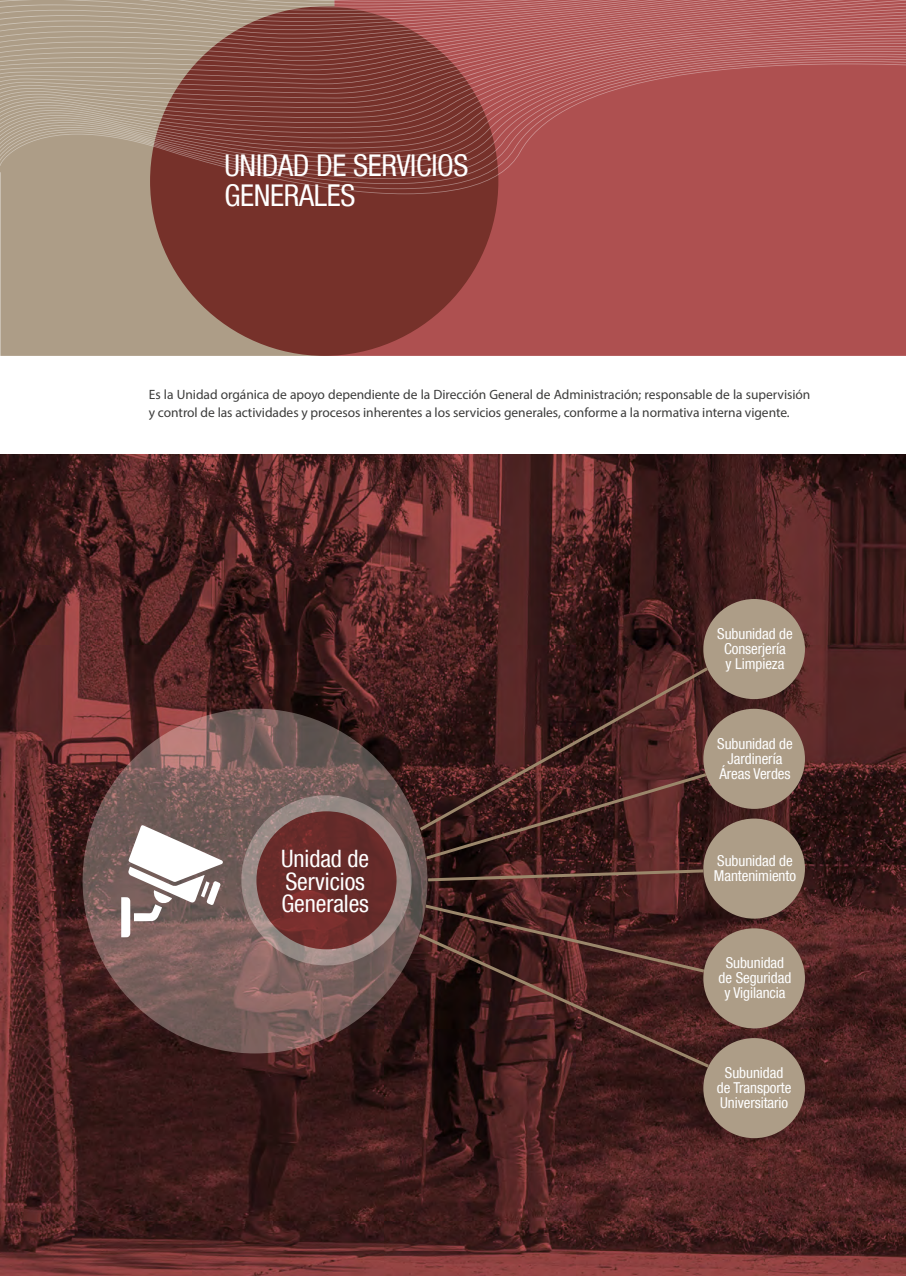
<style>
.page{position:relative;width:906px;height:1276px;background:#fff}
.page>*{position:absolute;margin:0;border:0;box-sizing:border-box;transform-origin:0 0}
.t1{font:condensed 30px/30px "Helvetica Neue LT Com";letter-spacing:-.01em;color:#fff}
.t2{font:condensed 24px/22.5px "Helvetica Neue LT Com";letter-spacing:-.005em;color:#fff}
.t3{font:condensed 15px/15px "Helvetica Neue LT Com";letter-spacing:-.005em;color:#fff;text-align:center}
.t4{font:13.5px/18px "Myriad Pro";letter-spacing:-.005em;color:#3c3c3b}
</style>
<div class="page">
<div style="left:0;top:194px;width:150px;height:162px;background:#ad9d87"></div>
<svg style="left:150px;top:194px;width:756px;height:162px;background:#9a4945"></svg>
<svg style="left:0;top:0;width:906px;height:194px;background:#a26059"></svg>
<img style="left:0;top:455px;width:906px;height:821px">
<svg style="left:83px;top:708px;width:344px;height:345px;background:#7e6561"></svg>
<svg style="left:256px;top:811px;width:140px;height:138px;background:#6a2c2a"></svg>
<div style="left:703px;top:599px;width:102px;height:100px;background:#ad9d87;border-radius:50%"></div>
<div style="left:703px;top:709px;width:102px;height:100px;background:#ad9d87;border-radius:50%"></div>
<div style="left:703px;top:818px;width:102px;height:100px;background:#ad9d87;border-radius:50%"></div>
<div style="left:703px;top:928px;width:102px;height:100px;background:#ad9d87;border-radius:50%"></div>
<div style="left:703px;top:1038px;width:102px;height:100px;background:#ad9d87;border-radius:50%"></div>
<svg style="left:416px;top:664px;width:295px;height:169px;background:#45201f"></svg>
<svg style="left:423px;top:771px;width:286px;height:90px;background:#44211f"></svg>
<svg style="left:425px;top:868px;width:281px;height:15px;background:#54332d"></svg>
<svg style="left:415px;top:902px;width:297px;height:168px;background:#40201e"></svg>
<svg style="left:121px;top:825px;width:102px;height:112px"></svg>
<h1 class="t1" style="left:224px;top:150px;width:246px">UNIDAD DE SERVICIOS<br>GENERALES</h1>
<p class="t4" style="left:149px;top:385px;width:663px">Es la Unidad orgánica de apoyo dependiente de la Dirección General de Administración; responsable de la supervisión y control de las actividades y procesos inherentes a los servicios generales, conforme a la normativa interna vigente.</p>
<p class="t3" style="left:717px;top:626px;width:77px">Subunidad de<br>Conserjería<br>y Limpieza</p>
<h2 class="t2" style="left:281px;top:847px;width:90px">Unidad de<br>Servicios<br>Generales</h2>
<p class="t3" style="left:717px;top:736px;width:77px">Subunidad de<br>Jardinería<br>Áreas Verdes</p>
<p class="t3" style="left:714px;top:853px;width:84px;text-align:left">Subunidad de<br>Mantenimiento</p>
<p class="t3" style="left:718px;top:955px;width:74px">Subunidad de Seguridad y Vigilancia</p>
<p class="t3" style="left:717px;top:1065px;width:76px">Subunidad de Transporte<br>Universitario</p>
</div>
